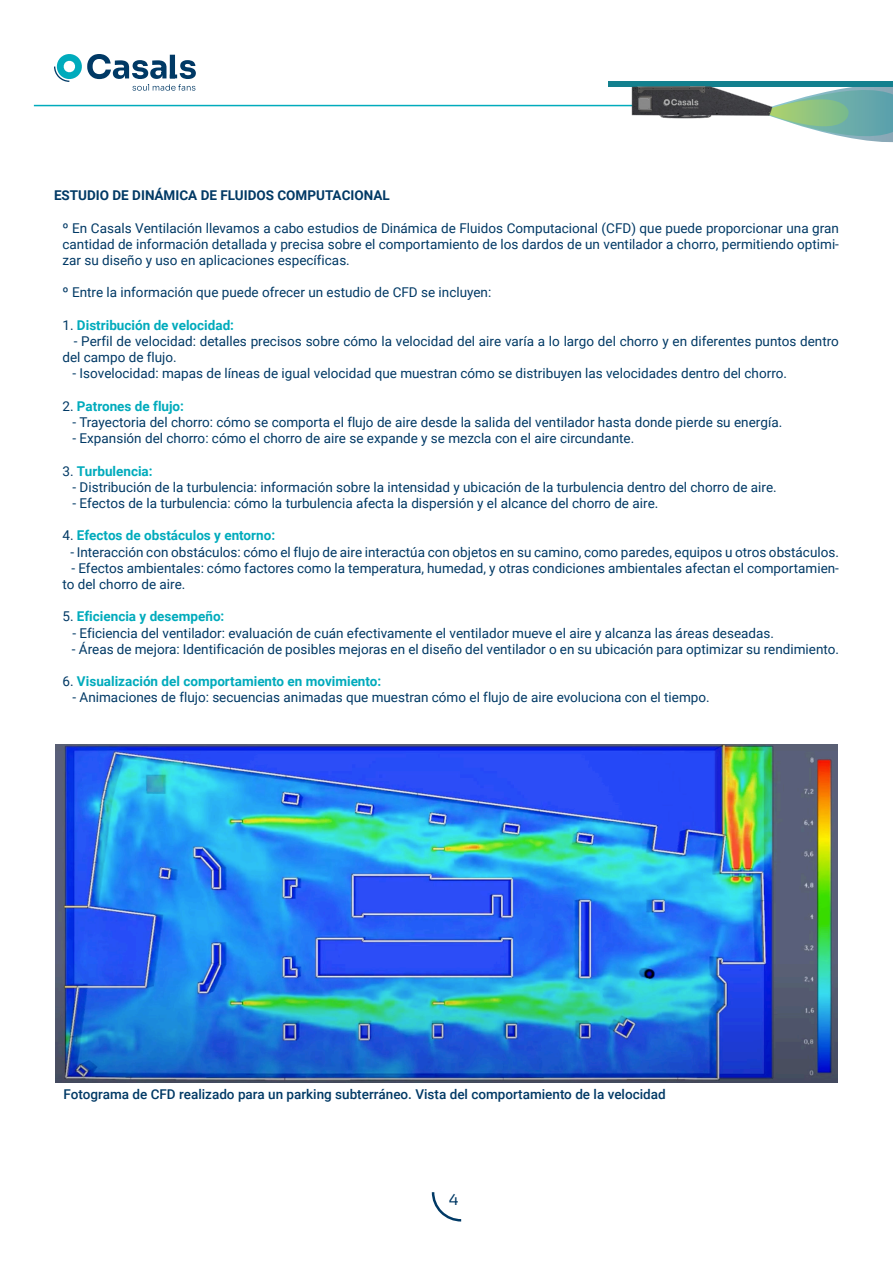
<style>
.page{position:relative;width:893px;height:1263px;background:#fff}
.page>*{position:absolute;margin:0;border:0;box-sizing:border-box;transform-origin:0 0}
.t1{font:15px "Sora";color:#003965}
.text{font:13.5px/16.2px "Roboto";color:#003965}
.text-2{font:700 13.5px "Roboto";color:#00abbc}
.text-3{font:500 13.5px "Roboto";color:#003965}
.Títols_apartats{font:700 13.5px "Roboto";color:#003965}
.s1{font-weight:400;color:#003965}
</style>
<div class="page">
<svg style="left:54px;top:54px;width:142px;height:37px"></svg>
<hr style="left:34px;top:105px;width:634px;height:1px;background:#00abbc">
<svg style="left:432px;top:1192px;width:29px;height:29px"></svg>
<div style="left:608px;top:81px;width:285px;height:6px;background:#13808e"></div>
<svg style="left:786px;top:87px;width:107px;height:56px"></svg>
<img style="left:626px;top:86px;width:160px;height:36px">
<img style="left:55px;top:744px;width:783px;height:338px">
<p class="Títols_apartats" style="left:54px;top:186px;width:337px">ESTUDIO DE DINÁMICA DE FLUIDOS COMPUTACIONAL</p>
<p class="text" style="left:63px;top:219px;width:778px;text-align:justify">º En Casals Ventilación llevamos a cabo estudios de Dinámica de Fluidos Computacional (CFD) que puede proporcionar una gran cantidad de información detallada y precisa sobre el comportamiento de los dardos de un ventilador a chorro, permitiendo optimi&shy;zar su diseño y uso en aplicaciones específicas.</p>
<p class="text" style="left:63px;top:284px;width:430px">º Entre la información que puede ofrecer un estudio de CFD se incluyen:</p>
<p class="text-2" style="left:63px;top:316px;width:173px"><span class="s1">1.</span> Distribución de velocidad:</p>
<p class="text" style="left:63px;top:333px;width:778px;text-indent:11px">- Perfil de velocidad: detalles precisos sobre cómo la velocidad del aire varía a lo largo del chorro y en diferentes puntos dentro del campo de flujo.</p>
<p class="text" style="left:73px;top:365px;width:716px">- Isovelocidad: mapas de líneas de igual velocidad que muestran cómo se distribuyen las velocidades dentro del chorro.</p>
<p class="text-2" style="left:63px;top:397px;width:123px"><span class="s1">2.</span> Patrones de flujo:</p>
<p class="text" style="left:73px;top:414px;width:711px">- Trayectoria del chorro: cómo se comporta el flujo de aire desde la salida del ventilador hasta donde pierde su energía.</p>
<p class="text" style="left:73px;top:430px;width:563px">- Expansión del chorro: cómo el chorro de aire se expande y se mezcla con el aire circundante.</p>
<p class="text-2" style="left:63px;top:461px;width:92px"><span class="s1">3.</span> Turbulencia:</p>
<p class="text" style="left:73px;top:478px;width:706px">- Distribución de la turbulencia: información sobre la intensidad y ubicación de la turbulencia dentro del chorro de aire.</p>
<p class="text" style="left:73px;top:495px;width:587px">- Efectos de la turbulencia: cómo la turbulencia afecta la dispersión y el alcance del chorro de aire.</p>
<p class="text-2" style="left:63px;top:526px;width:214px"><span class="s1">4.</span> Efectos de obstáculos y entorno:</p>
<p class="text" style="left:70px;top:543px;width:770px">- Interacción con obstáculos: cómo el flujo de aire interactúa con objetos en su camino, como paredes, equipos u otros obstáculos.</p>
<p class="text" style="left:63px;top:559px;width:778px;text-indent:9px">- Efectos ambientales: cómo factores como la temperatura, humedad, y otras condiciones ambientales afectan el comportamien&shy;to del chorro de aire.</p>
<p class="text-2" style="left:63px;top:607px;width:163px"><span class="s1">5.</span> Eficiencia y desempeño:</p>
<p class="text" style="left:73px;top:624px;width:703px">- Eficiencia del ventilador: evaluación de cuán efectivamente el ventilador mueve el aire y alcanza las áreas deseadas.</p>
<p class="text" style="left:72px;top:640px;width:768px">- Áreas de mejora: Identificación de posibles mejoras en el diseño del ventilador o en su ubicación para optimizar su rendimiento.</p>
<p class="text-2" style="left:63px;top:672px;width:320px"><span class="s1">6.</span> Visualización del comportamiento en movimiento:</p>
<p class="text" style="left:73px;top:689px;width:639px">- Animaciones de flujo: secuencias animadas que muestran cómo el flujo de aire evoluciona con el tiempo.</p>
<p class="text-3" style="left:64px;top:1085px;width:604px">Fotograma de CFD realizado para un parking subterráneo. Vista del comportamiento de la velocidad</p>
<p class="t1" style="left:449px;top:1187px;width:11px">4</p>
</div>
